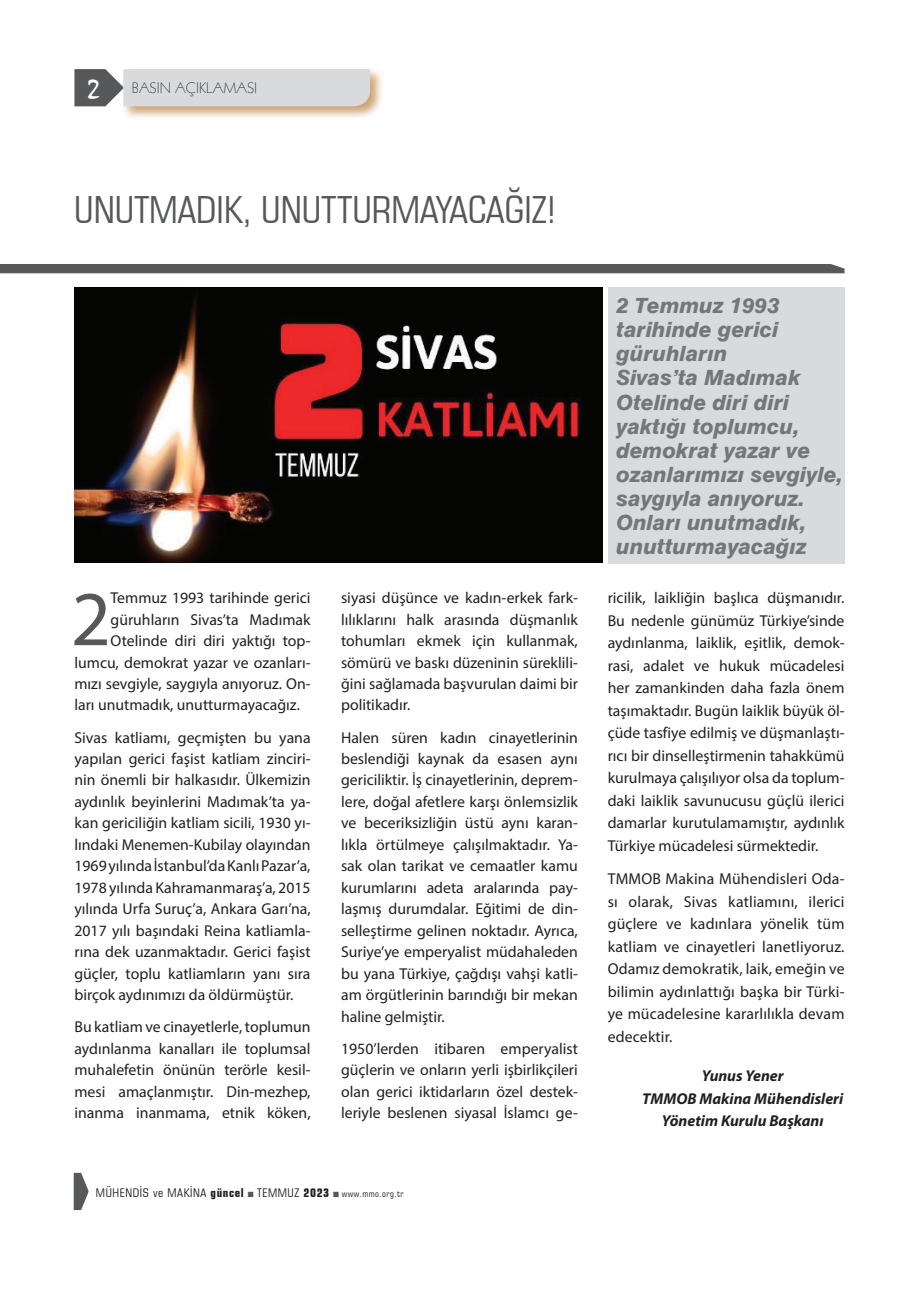
<style>
.page{position:relative;width:919px;height:1289px;background:#fff}
.page>*{position:absolute;margin:0;border:0;box-sizing:border-box;transform-origin:0 0}
.t1{font:78px "Myriad Pro";color:#57585a}
.t2{font:condensed 37.5px "Square 721 BT";color:#57585a}
.t3{font:italic 800 21px/24px "Swiss 721 BT";color:#757679}
.t4{font:15.75px/21.5px "Myriad Pro";color:#231f20;text-align:justify}
.t5{font:italic 700 15.75px/22.5px "Myriad Pro";color:#231f20;text-align:center}
.t6{font:15px "Geometric 231 BT Light C";color:#231f20}
.t7{font:condensed 12px "Square 721 BT";letter-spacing:.05em;color:#231f20}
.s1{font-family:"TR Mystical Plain";font-size:27px;color:#fff}
.s2{font-weight:700}
.s3{font-size:9px}
</style>
<div class="page">
<svg style="left:74px;top:1172px;width:14px;height:37px"></svg>
<div style="left:121px;top:67px;width:263px;height:53px;background:#bd8448;opacity:.75"></div>
<svg style="left:74px;top:69px;width:296px;height:37px;background:#c8c9cb"></svg>
<div style="left:0;top:264px;width:844px;height:9px;background:#57585a"></div>
<div style="left:608px;top:287px;width:237px;height:277px;background:#d9dadc"></div>
<img style="left:74px;top:287px;width:528px;height:275px">
<p class="t6" style="left:88px;top:79px;width:171px"><span class="s1">2</span> BASIN AÇIKLAMASI</p>
<h2 class="t2" style="left:74px;top:186px;width:483px">UNUTMADIK, UNUTTURMAYACAĞIZ!</h2>
<h1 class="t1" style="left:71px;top:571px;width:42px">2</h1>
<p class="t4" style="left:111px;top:587px;width:201px">Temmuz 1993 tarihinde gerici</p>
<p class="t4" style="left:111px;top:608px;width:201px">güruhların Sivas’ta Madımak</p>
<p class="t4" style="left:111px;top:629px;width:201px">Otelinde diri diri yaktığı top-</p>
<p class="t4" style="left:74px;top:651px;width:237px">lumcu, demokrat yazar ve ozanları-</p>
<p class="t4" style="left:74px;top:672px;width:237px">mızı sevgiyle, saygıyla anıyoruz. On-</p>
<p class="t4" style="left:74px;top:694px;width:227px">ları unutmadık, unutturmayacağız.</p>
<p class="t4" style="left:74px;top:726px;width:237px">Sivas katliamı, geçmişten bu yana yapılan gerici faşist katliam zinciri&shy;nin önemli bir halkasıdır. Ülkemizin aydınlık beyinlerini Madımak’ta ya&shy;kan gericiliğin katliam sicili, 1930 yı&shy;lındaki Menemen-Kubilay olayından 1969 yılında İstanbul’da Kanlı Pazar’a, 1978 yılında Kahramanmaraş’a, 2015 yılında Urfa Suruç’a, Ankara Garı’na, 2017 yılı başındaki Reina katliamla&shy;rına dek uzanmaktadır. Gerici faşist güçler, toplu katliamların yanı sıra birçok aydınımızı da öldürmüştür.</p>
<p class="t4" style="left:74px;top:1015px;width:238px">Bu katliam ve cinayetlerle, toplumun aydınlanma kanalları ile toplumsal muhalefetin önünün terörle kesil&shy;mesi amaçlanmıştır. Din-mezhep, inanma inanmama, etnik köken,</p>
<p class="t4" style="left:341px;top:587px;width:238px">siyasi düşünce ve kadın-erkek fark&shy;lılıklarını halk arasında düşmanlık tohumları ekmek için kullanmak, sömürü ve baskı düzeninin süreklili&shy;ğini sağlamada başvurulan daimi bir politikadır.</p>
<p class="t4" style="left:341px;top:726px;width:238px">Halen süren kadın cinayetlerinin beslendiği kaynak da esasen aynı gericiliktir. İş cinayetlerinin, deprem&shy;lere, doğal afetlere karşı önlemsizlik ve beceriksizliğin üstü aynı karan&shy;lıkla örtülmeye çalışılmaktadır. Ya&shy;sak olan tarikat ve cemaatler kamu kurumlarını adeta aralarında pay&shy;laşmış durumdalar. Eğitimi de din&shy;selleştirme gelinen noktadır. Ayrıca, Suriye’ye emperyalist müdahaleden bu yana Türkiye, çağdışı vahşi katli&shy;am örgütlerinin barındığı bir mekan haline gelmiştir.</p>
<p class="t4" style="left:341px;top:1037px;width:238px">1950’lerden itibaren emperyalist güçlerin ve onların yerli işbirlikçileri olan gerici iktidarların özel destek&shy;leriyle beslenen siyasal İslamcı ge-</p>
<p class="t7" style="left:96px;top:1185px;width:309px">MÜHENDİS ve MAKİNA <span class="s2">güncel</span> TEMMUZ <span class="s2">2023</span> <span class="s3">www.mmo.org.tr</span></p>
<h3 class="t3" style="left:616px;top:294px;width:228px">2 Temmuz 1993 tarihinde gerici güruhların<br>Sivas’ta Madımak<br>Otelinde diri diri yaktığı toplumcu, demokrat yazar ve ozanlarımızı sevgiyle, saygıyla anıyoruz.<br>Onları unutmadık, unutturmayacağız</h3>
<p class="t4" style="left:607px;top:586px;width:238px;line-height:22.5px">ricilik, laikliğin başlıca düşmanıdır.<br>Bu nedenle günümüz Türkiye’sinde aydınlanma, laiklik, eşitlik, demok&shy;rasi, adalet ve hukuk mücadelesi her zamankinden daha fazla önem taşımaktadır. Bugün laiklik büyük öl&shy;çüde tasfiye edilmiş ve düşmanlaştı&shy;rıcı bir dinselleştirmenin tahakkümü kurulmaya çalışılıyor olsa da toplum&shy;daki laiklik savunucusu güçlü ilerici damarlar kurutulamamıştır, aydınlık Türkiye mücadelesi sürmektedir.</p>
<p class="t4" style="left:607px;top:867px;width:238px;line-height:22.5px">TMMOB Makina Mühendisleri Oda&shy;sı olarak, Sivas katliamını, ilerici güçlere ve kadınlara yönelik tüm katliam ve cinayetleri lanetliyoruz.<br>Odamız demokratik, laik, emeğin ve bilimin aydınlattığı başka bir Türki&shy;ye mücadelesine kararlılıkla devam edecektir.</p>
<p class="t5" style="left:642px;top:1064px;width:202px">Yunus Yener<br>TMMOB Makina Mühendisleri<br>Yönetim Kurulu Başkanı</p>
</div>
